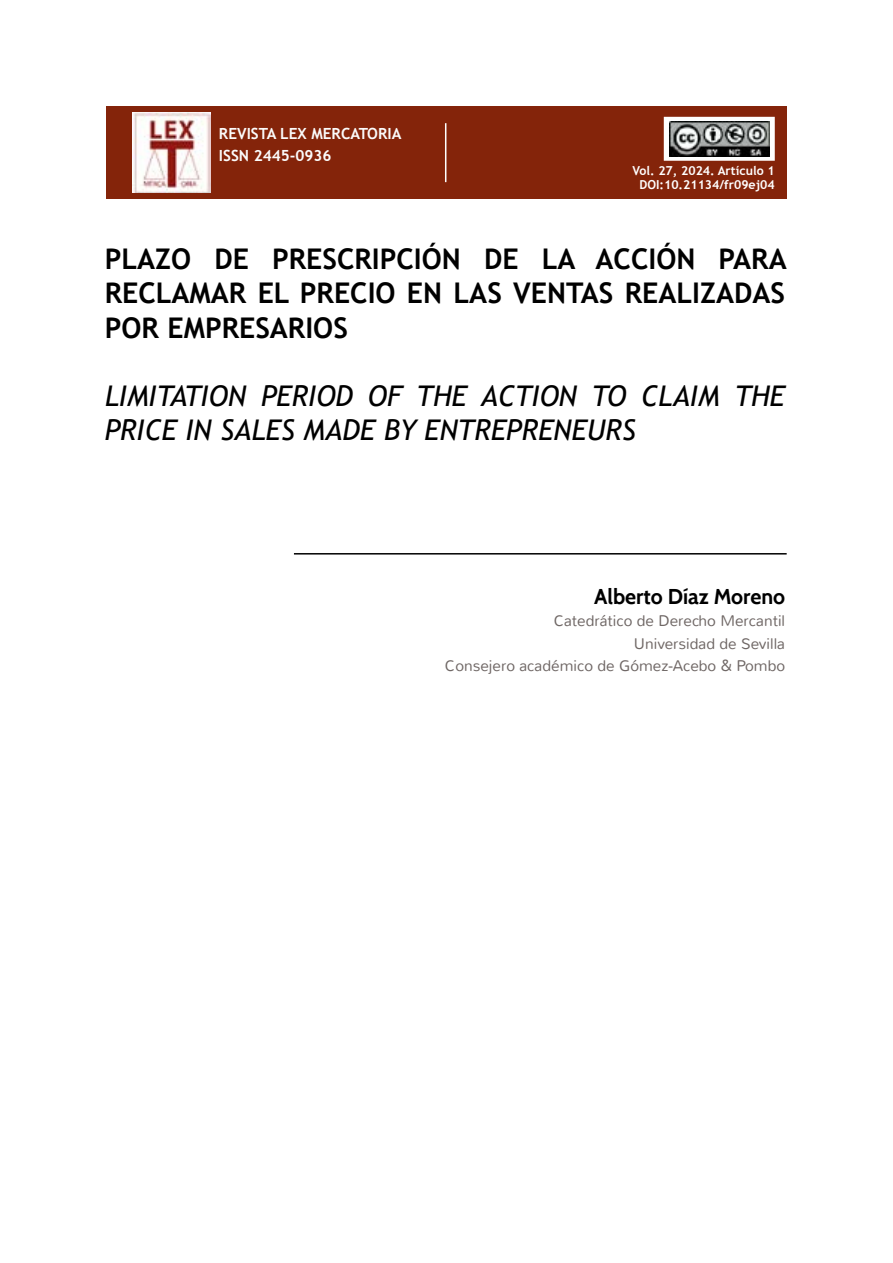
<style>
.page{position:relative;width:893px;height:1263px;background:#fff}
.page>*{position:absolute;margin:0;border:0;box-sizing:border-box;transform-origin:0 0}
.t1{font:700 28.5px/34.2px "Trebuchet MS";color:#000;text-align:justify}
.t2{font:italic 28.5px/34.2px "Trebuchet MS";color:#000}
.t3{font:700 21.3px "Cabin";color:#000}
.t4{font:300 15.3px/22.5px "Nunito";color:#6f6765;text-align:right}
.t5{font:700 15.3px/22.5px "Trebuchet MS";color:#fbfbfb}
.t6{font:700 12.3px "Trebuchet MS";color:#fff}
</style>
<div class="page">
<div style="left:106px;top:106px;width:681px;height:93px;background:#84240a"></div>
<img style="left:133px;top:113px;width:78px;height:80px">
<svg style="left:664px;top:117px;width:111px;height:44px"></svg>
<img style="left:669px;top:121px;width:100px;height:35px">
<hr style="left:294px;top:553px;width:493px;height:1px;background:#000">
<hr style="left:445px;top:123px;width:1px;height:59px;background:#fff">
<p class="t5" style="left:219px;top:122px;width:184px">REVISTA LEX MERCATORIA<br>ISSN 2445-0936</p>
<p class="t6" style="left:633px;top:163px;width:144px">Vol. 27, 2024. Artículo 1</p>
<p class="t6" style="left:639px;top:177px;width:137px">DOI:10.21134/fr09ej04</p>
<h1 class="t1" style="left:105px;top:242px;width:683px">PLAZO DE PRESCRIPCIÓN DE LA ACCIÓN PARA RECLAMAR EL PRECIO EN LAS VENTAS REALIZADAS POR EMPRESARIOS</h1>
<h1 class="t2" style="left:105px;top:379px;width:682px">LIMITATION PERIOD OF THE ACTION TO CLAIM THE<br>PRICE IN SALES MADE BY ENTREPRENEURS</h1>
<h2 class="t3" style="left:594px;top:583px;width:192px">Alberto Díaz Moreno</h2>
<p class="t4" style="left:445px;top:610px;width:342px">Catedrático de Derecho Mercantil<br>Universidad de Sevilla<br>Consejero académico de Gómez-Acebo &amp; Pombo</p>
</div>
